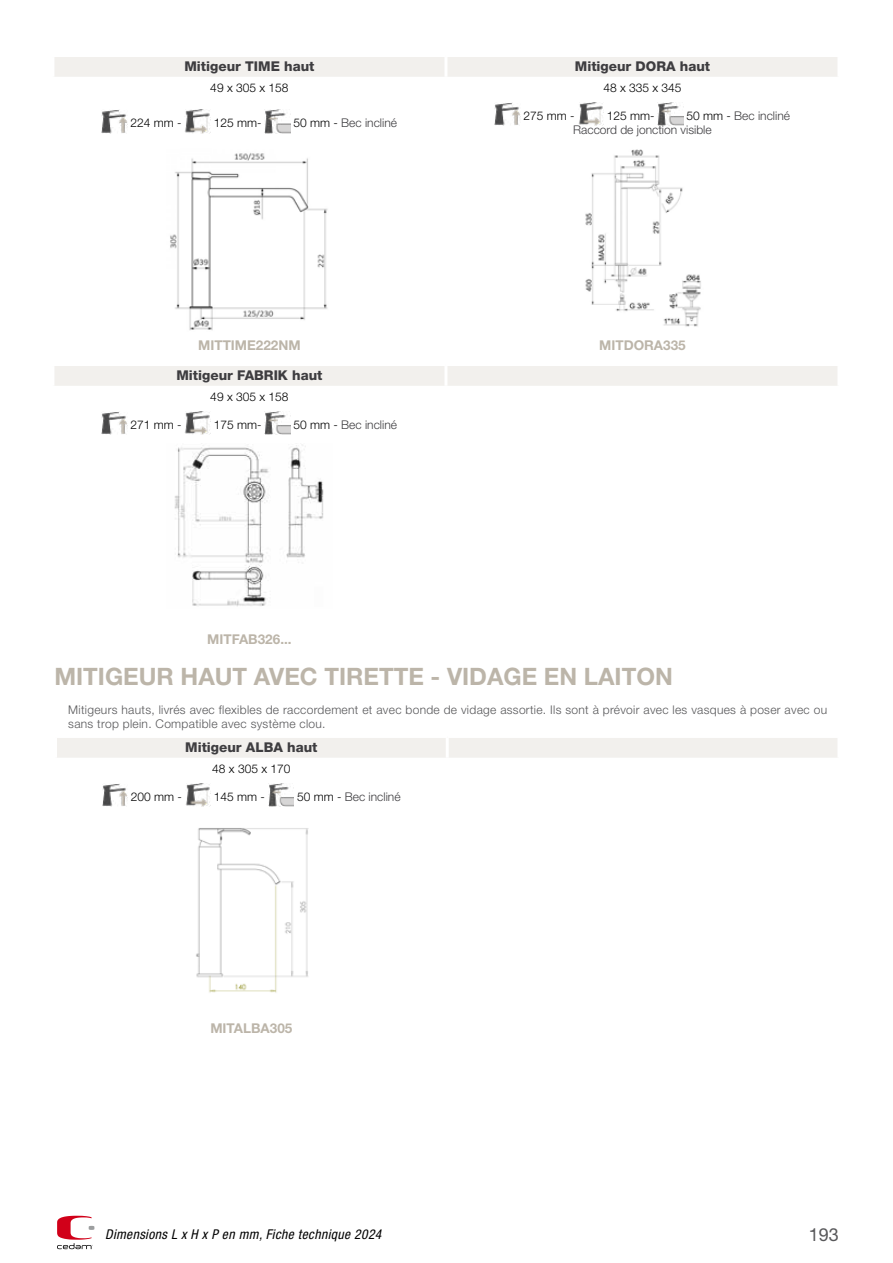
<style>
.page{position:relative;width:893px;height:1263px;background:#fff}
.page>*{position:absolute;margin:0;border:0;box-sizing:border-box;transform-origin:0 0}
.t1{font:700 24px "Helvetica Neue LT Std";color:#bcb5a9}
.t2{font:18px "Helvetica Neue LT Std";color:#58585a}
.t3{font:800 13.5px "Helvetica Neue LT Std";color:#3e3d40}
.t4{font:700 13.5px "Helvetica Neue LT Std";color:#bcb5a9}
.t5{font:italic condensed 13.5px "Helvetica Neue LT Std";letter-spacing:.03em;color:#000}
.t6{font:300 12px/14.4px "Helvetica Neue LT Std";letter-spacing:.025em;color:#58585a}
.t7{font:300 12px "Helvetica Neue LT Std";color:#000}
.t8{font:300 12px/14.4px "Helvetica Neue LT Std";color:#3e3d40}
.s1{color:#000}
</style>
<div class="page">
<svg style="left:57px;top:1216px;width:37px;height:33px"></svg>
<div style="left:55px;top:57px;width:782px;height:20px;background:#f2f0ed"></div>
<hr style="left:444px;top:57px;width:3px;height:20px;background:#fff">
<img style="left:102px;top:110px;width:25px;height:23px">
<img style="left:185px;top:109px;width:25px;height:24px">
<img style="left:265px;top:109px;width:25px;height:24px">
<img style="left:495px;top:103px;width:25px;height:23px">
<img style="left:578px;top:102px;width:25px;height:24px">
<img style="left:658px;top:102px;width:25px;height:24px">
<img style="left:170px;top:153px;width:158px;height:177px">
<img style="left:585px;top:149px;width:116px;height:178px">
<div style="left:54px;top:366px;width:783px;height:20px;background:#f2f0ed"></div>
<hr style="left:444px;top:366px;width:3px;height:20px;background:#fff">
<img style="left:102px;top:412px;width:25px;height:23px">
<img style="left:185px;top:411px;width:25px;height:24px">
<img style="left:265px;top:411px;width:25px;height:24px">
<img style="left:174px;top:444px;width:150px;height:162px">
<div style="left:57px;top:738px;width:780px;height:20px;background:#f2f0ed"></div>
<hr style="left:446px;top:738px;width:3px;height:20px;background:#fff">
<img style="left:102px;top:784px;width:25px;height:23px">
<img style="left:185px;top:783px;width:26px;height:24px">
<img style="left:268px;top:783px;width:26px;height:24px">
<img style="left:196px;top:828px;width:113px;height:165px">
<p class="t3" style="left:184px;top:58px;width:132px">Mitigeur TIME haut</p>
<p class="t3" style="left:575px;top:58px;width:137px">Mitigeur DORA haut</p>
<p class="t7" style="left:210px;top:80px;width:80px">49 x 305 x 158</p>
<p class="t7" style="left:603px;top:80px;width:80px">48 x 335 x 345</p>
<p class="t7" style="left:131px;top:115px;width:53px">224 mm -</p>
<p class="t7" style="left:214px;top:115px;width:49px">125 mm-</p>
<p class="t8" style="left:293px;top:115px;width:105px"><span class="s1">50 mm -</span> Bec incliné</p>
<p class="t8" style="left:573px;top:108px;width:218px;text-indent:113px"><span class="s1">50 mm -</span> Bec incliné<br>Raccord de jonction visible</p>
<p class="t7" style="left:524px;top:108px;width:53px">275 mm -</p>
<p class="t7" style="left:607px;top:108px;width:49px">125 mm-</p>
<p class="t4" style="left:198px;top:337px;width:104px">MITTIME222NM</p>
<p class="t4" style="left:599px;top:337px;width:88px">MITDORA335</p>
<p class="t3" style="left:176px;top:367px;width:148px">Mitigeur FABRIK haut</p>
<p class="t7" style="left:210px;top:389px;width:80px">49 x 305 x 158</p>
<p class="t7" style="left:131px;top:417px;width:53px">271 mm -</p>
<p class="t7" style="left:214px;top:417px;width:49px">175 mm-</p>
<p class="t8" style="left:293px;top:417px;width:105px"><span class="s1">50 mm -</span> Bec incliné</p>
<p class="t4" style="left:207px;top:631px;width:86px">MITFAB326...</p>
<h1 class="t1" style="left:54px;top:661px;width:620px">MITIGEUR HAUT AVEC TIRETTE - VIDAGE EN LAITON</h1>
<p class="t6" style="left:68px;top:702px;width:760px">Mitigeurs hauts, livrés avec flexibles de raccordement et avec bonde de vidage assortie. Ils sont à prévoir avec les vasques à poser avec ou sans trop plein. Compatible avec système clou.</p>
<p class="t3" style="left:185px;top:739px;width:134px">Mitigeur ALBA haut</p>
<p class="t7" style="left:212px;top:761px;width:80px">48 x 305 x 170</p>
<p class="t7" style="left:131px;top:789px;width:53px">200 mm -</p>
<p class="t7" style="left:214px;top:789px;width:53px">145 mm -</p>
<p class="t8" style="left:297px;top:789px;width:105px"><span class="s1">50 mm -</span> Bec incliné</p>
<p class="t4" style="left:210px;top:1020px;width:83px">MITALBA305</p>
<p class="t5" style="left:105px;top:1227px;width:278px">Dimensions L x H x P en mm, Fiche technique 2024</p>
<h2 class="t2" style="left:809px;top:1224px;width:32px">193</h2>
</div>
